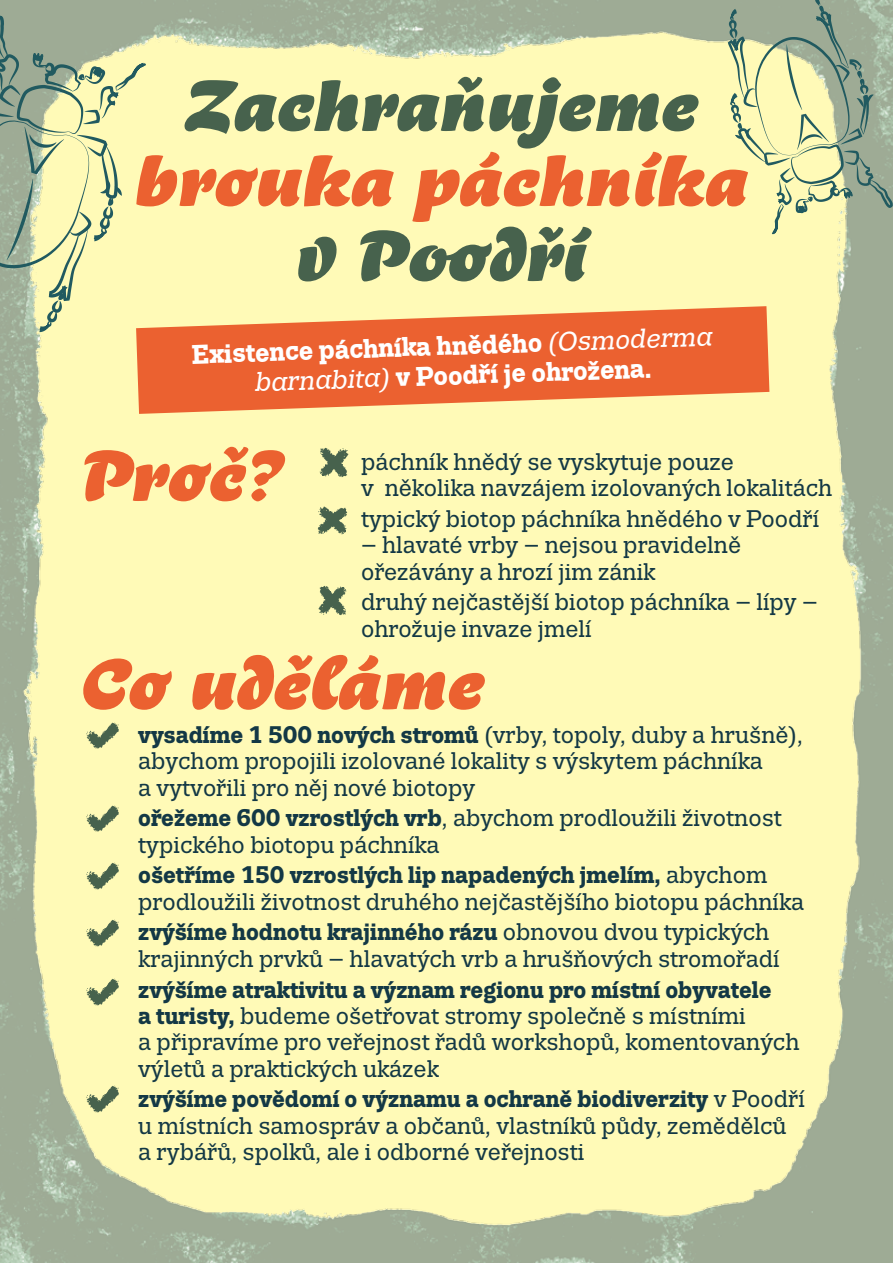
<style>
.page{position:relative;width:893px;height:1263px;background:#fff}
.page>*{position:absolute;margin:0;border:0;box-sizing:border-box;transform-origin:0 0}
.t1{font:italic 700 72px "Lokal Script 33";color:#eb6130}
.t2{font:italic 700 72px "Lokal Script 33";color:#47624d}
.t3{font:700 27px/29.7px "Trivia Slab";color:#fff;text-align:center}
.t4{font:24px/26.4px "Trivia Slab";color:#133845}
.s1{font-weight:400;font-style:italic}
.s2{font-weight:700}
</style>
<div class="page">
<img style="left:0;top:0;width:893px;height:1263px">
<svg style="left:0;top:15px;width:146px;height:317px"></svg>
<svg style="left:728px;top:0;width:165px;height:234px"></svg>
<img style="left:86px;top:719px;width:36px;height:34px">
<img style="left:86px;top:801px;width:36px;height:35px">
<img style="left:86px;top:859px;width:36px;height:34px">
<img style="left:86px;top:916px;width:36px;height:35px">
<img style="left:86px;top:975px;width:36px;height:34px">
<img style="left:86px;top:1082px;width:36px;height:34px">
<img style="left:317px;top:445px;width:34px;height:34px">
<img style="left:315px;top:503px;width:35px;height:34px">
<img style="left:315px;top:584px;width:35px;height:34px">
<svg style="left:136px;top:306px;width:633px;height:108px;fill:#eb6130"></svg>
<h1 class="t2" style="left:185px;top:62px;width:515px">Zachraňujeme</h1>
<h1 class="t1" style="left:135px;top:137px;width:615px">brouka páchníka</h1>
<h1 class="t2" style="left:296px;top:212px;width:292px">v Poodří</h1>
<p class="t3" style="left:191px;top:340px;width:522px;rotate:-2deg">Existence páchníka hnědého <span class="s1">(Osmoderma barnabita)</span> v Poodří je ohrožena.</p>
<h1 class="t1" style="left:81px;top:432px;width:205px">Proč?</h1>
<p class="t4" style="left:361px;top:449px;width:473px">páchník hnědý se vyskytuje pouze<br>v několika navzájem izolovaných lokalitách</p>
<p class="t4" style="left:361px;top:506px;width:460px">typický biotop páchníka hnědého v Poodří</p>
<p class="t4" style="left:361px;top:532px;width:382px">– hlavaté vrby – nejsou pravidelně ořezávány a hrozí jim zánik</p>
<p class="t4" style="left:361px;top:589px;width:458px">druhý nejčastější biotop páchníka – lípy – ohrožuje invaze jmelí</p>
<h1 class="t1" style="left:81px;top:640px;width:405px">Co uděláme</h1>
<p class="t4" style="left:138px;top:722px;width:666px"><span class="s2">vysadíme 1 500 nových stromů</span> (vrby, topoly, duby a hrušně), abychom propojili izolované lokality s výskytem páchníka<br>a vytvořili pro něj nové biotopy</p>
<p class="t4" style="left:138px;top:805px;width:645px"><span class="s2">ořežeme 600 vzrostlých vrb</span>, abychom prodloužili životnost typického biotopu páchníka</p>
<p class="t4" style="left:138px;top:862px;width:667px"><span class="s2">ošetříme 150 vzrostlých lip napadených jmelím,</span> abychom prodloužili životnost druhého nejčastějšího biotopu páchníka</p>
<p class="t4" style="left:138px;top:919px;width:643px"><span class="s2">zvýšíme hodnotu krajinného rázu</span> obnovou dvou typických krajinných prvků – hlavatých vrb a hrušňových stromořadí</p>
<p class="t4" style="left:138px;top:976px;width:663px"><span class="s2">zvýšíme atraktivitu a význam regionu pro místní obyvatele<br>a turisty,</span> budeme ošetřovat stromy společně s místními<br>a připravíme pro veřejnost řadů workshopů, komentovaných výletů a praktických ukázek</p>
<p class="t4" style="left:138px;top:1086px;width:668px"><span class="s2">zvýšíme povědomí o významu a ochraně biodiverzity</span> v Poodří u místních samospráv a občanů, vlastníků půdy, zemědělců a rybářů, spolků, ale i odborné veřejnosti</p>
</div>
